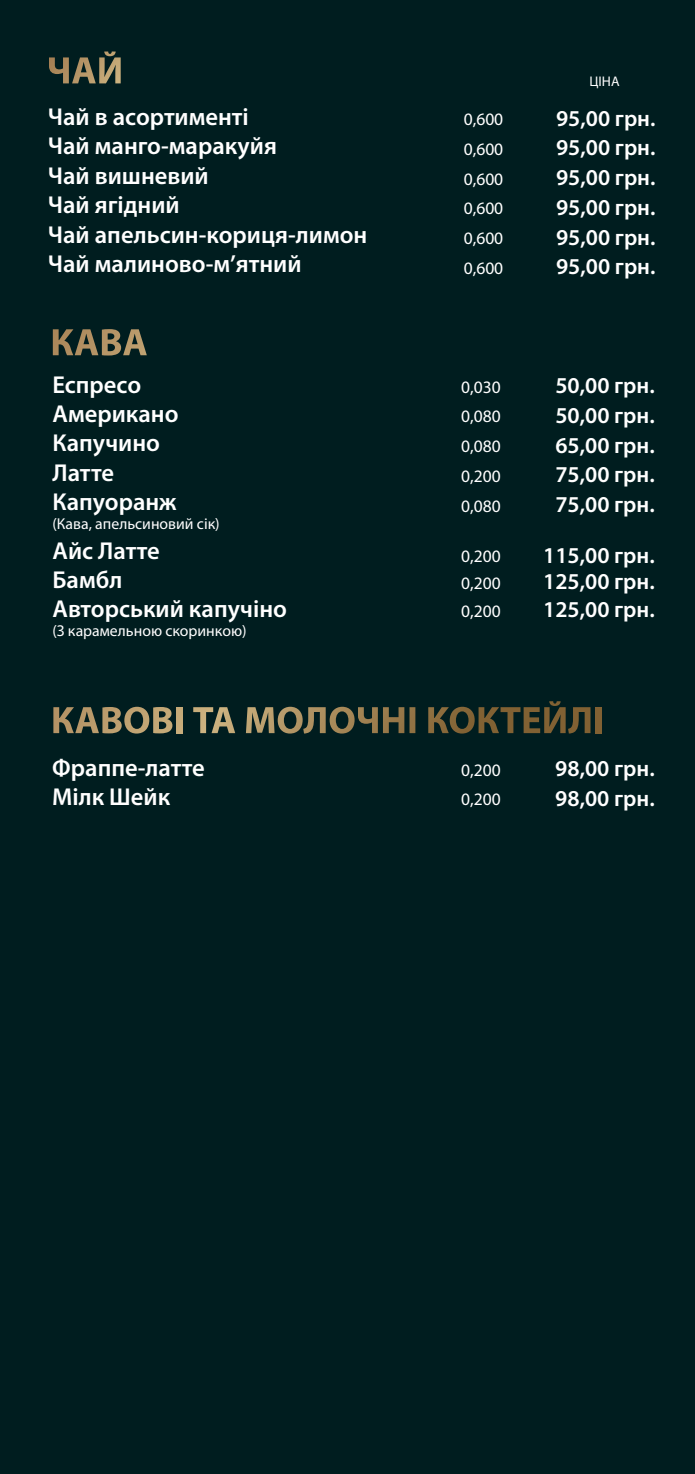
<style>
.page{position:relative;width:695px;height:1474px;background:#fff}
.page>*{position:absolute;margin:0;border:0;box-sizing:border-box;transform-origin:0 0}
.t1{font:600 24.5px/29.4px "Myriad Pro";color:#fff}
.t2{font:600 22.75px/29.8px "Myriad Pro";color:#fff;text-align:justify}
.t3{font:17.5px/29.8px "Myriad Pro";color:#fff;text-align:justify}
.t4{font:15.75px "Myriad Pro";color:#fff}
.t5{font:14px "Myriad Pro";color:#fff}
</style>
<div class="page">
<div style="left:0;top:0;width:694px;height:1473px;background:#001d1f"></div>
<svg style="left:49px;top:52px;width:72px;height:31px"></svg>
<svg style="left:53px;top:706px;width:129px;height:27px"></svg>
<svg style="left:193px;top:707px;width:42px;height:26px"></svg>
<svg style="left:246px;top:706px;width:169px;height:27px"></svg>
<svg style="left:428px;top:701px;width:173px;height:32px"></svg>
<svg style="left:53px;top:329px;width:94px;height:26px"></svg>
<p class="t5" style="left:589px;top:73px;width:32px">ЦІНА</p>
<p class="t1" style="left:48px;top:101px;width:321px">Чай в асортименті<br>Чай манго-маракуйя<br>Чай вишневий<br>Чай ягідний<br>Чай апельсин-кориця-лимон<br>Чай малиново-м’ятний</p>
<p class="t3" style="left:463px;top:104px;width:41px">0,600<br>0,600<br>0,600<br>0,600<br>0,600<br>0,600</p>
<p class="t2" style="left:556px;top:102px;width:101px">95,00 грн.<br>95,00 грн.<br>95,00 грн.<br>95,00 грн.<br>95,00 грн.<br>95,00 грн.</p>
<p class="t1" style="left:52px;top:369px;width:128px">Еспресо<br>Американо<br>Капучино<br>Латте<br>Капуоранж</p>
<p class="t4" style="left:52px;top:514px;width:169px">(Кава, апельсиновий сік)</p>
<p class="t1" style="left:52px;top:535px;width:236px">Айс Латте<br>Бамбл<br>Авторський капучіно</p>
<p class="t4" style="left:52px;top:621px;width:196px">(З карамельною скоринкою)</p>
<p class="t3" style="left:461px;top:371px;width:41px">0,030<br>0,080<br>0,080<br>0,200<br>0,080</p>
<p class="t3" style="left:461px;top:543px;width:41px;line-height:26.2px">0,200<br>0,200</p>
<p class="t3" style="left:461px;top:595px;width:41px">0,200</p>
<p class="t2" style="left:555px;top:370px;width:101px">50,00 грн.<br>50,00 грн.<br>65,00 грн.<br>75,00 грн.<br>75,00 грн.</p>
<p class="t2" style="left:543px;top:541px;width:113px;line-height:27.1px">115,00 грн.<br>125,00 грн.<br>125,00 грн.</p>
<p class="t1" style="left:52px;top:752px;width:154px">Фраппе-латте<br>Мілк Шейк</p>
<p class="t3" style="left:461px;top:754px;width:41px">0,200<br>0,200</p>
<p class="t2" style="left:555px;top:753px;width:101px">98,00 грн.<br>98,00 грн.</p>
</div>
